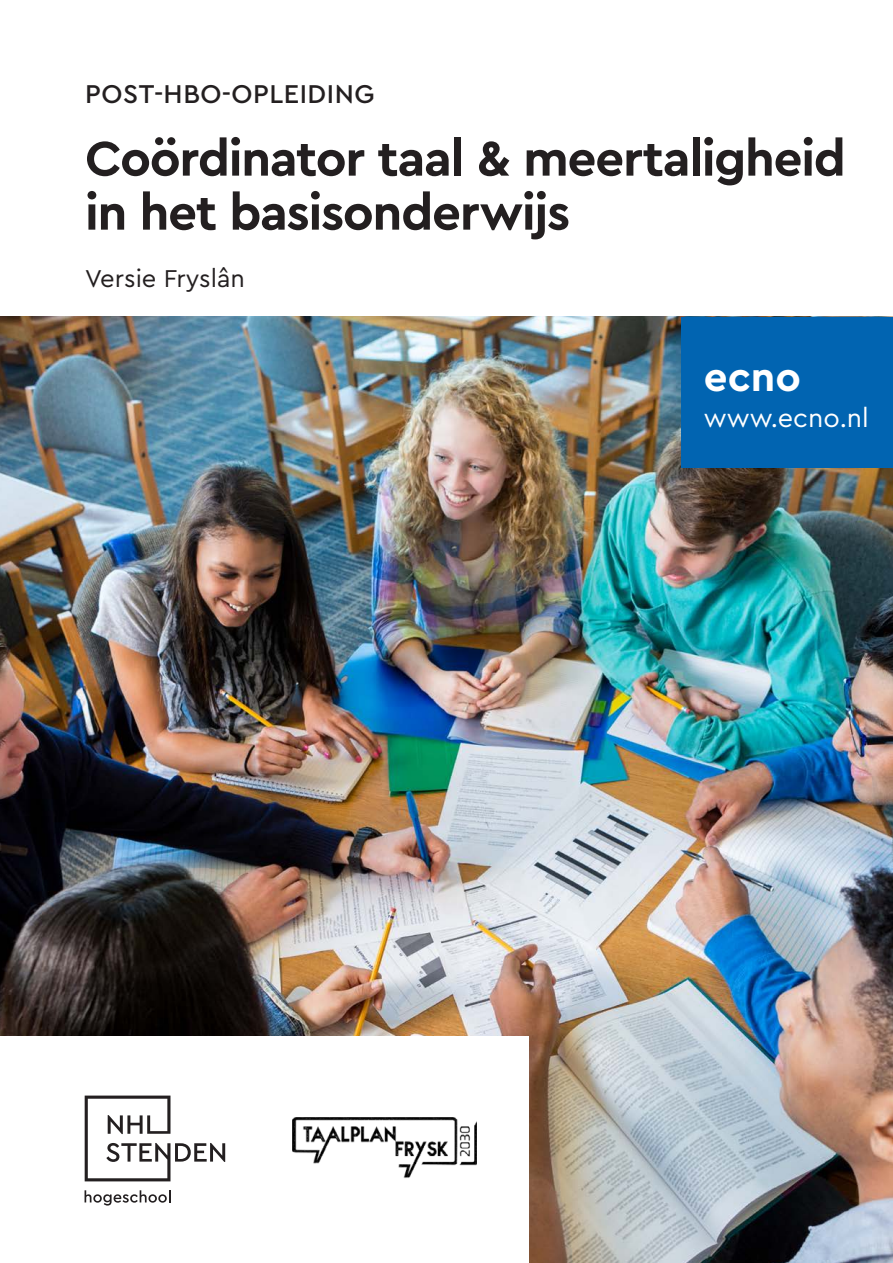
<style>
.page{position:relative;width:893px;height:1263px;background:#fff}
.page>*{position:absolute;margin:0;border:0;box-sizing:border-box;transform-origin:0 0}
._1_Cover_opleidingsn{font:700 51px "Cera PRO";letter-spacing:-.025em;color:#231f20}
._1_Cover_opleidingst{font:700 42px "Cera PRO";color:#fff}
._1_Cover_opleidingsn-2{font:500 27px "Cera PRO";letter-spacing:.02em;color:#231f20}
._1_Cover_opleidingst-2{font:27px "Cera PRO";color:#fff}
._1_Cover_opleidingsn-3{font:25.5px "Cera PRO";color:#231f20}
</style>
<div class="page">
<img style="left:0;top:317px;width:893px;height:946px">
<div style="left:0;top:1036px;width:529px;height:227px;background:#fff"></div>
<svg style="left:85px;top:1095px;width:140px;height:86px"></svg>
<svg style="left:85px;top:1190px;width:85px;height:15px"></svg>
<div style="left:682px;top:317px;width:211px;height:151px;background:#0164b1"></div>
<img style="left:293px;top:1117px;width:183px;height:61px">
<p class="_1_Cover_opleidingsn-2" style="left:85px;top:76px;width:291px">POST-HBO-OPLEIDING</p>
<p class="_1_Cover_opleidingsn" style="left:85px;top:125px;width:762px">Coördinator taal &amp; meertaligheid</p>
<p class="_1_Cover_opleidingsn" style="left:85px;top:179px;width:487px">in het basisonderwijs</p>
<p class="_1_Cover_opleidingsn-3" style="left:85px;top:261px;width:161px">Versie Fryslân</p>
<p class="_1_Cover_opleidingst" style="left:704px;top:349px;width:99px">ecno</p>
<p class="_1_Cover_opleidingst-2" style="left:704px;top:400px;width:167px">www.ecno.nl</p>
</div>
